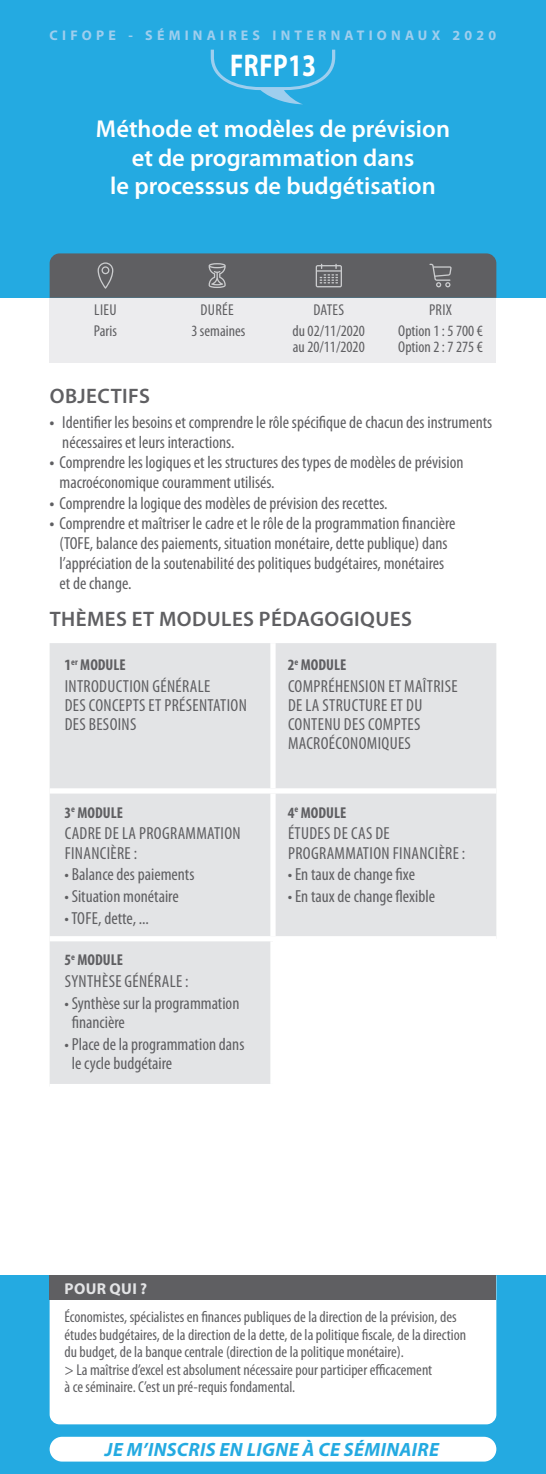
<style>
.page{position:relative;width:546px;height:1474px;background:#fff}
.page>*{position:absolute;margin:0;border:0;box-sizing:border-box;transform-origin:0 0}
.t1{font:700 31.5px "Myriad Pro";letter-spacing:.02em;color:#fff;scale:.8 1}
.t2{font:600 24.5px/28px "Myriad Pro";color:#fff;text-align:center}
.t3{font:600 21px "Myriad Pro";letter-spacing:.02em;color:#5f5f62}
.t4{font:italic 700 19.25px "Myriad Pro";letter-spacing:.02em;color:#24aae1}
.t5{font:condensed 17.5px/20.1px "Myriad Pro";color:#5f5f62}
.t6{font:condensed 17.5px/19.2px "Myriad Pro";letter-spacing:.02em;color:#5f5f62}
.t7{font:condensed 15.75px/21.7px "Myriad Pro";color:#5f5f62;text-align:center}
.t8{font:700 condensed 15.75px "Myriad Pro";color:#5f5f62}
.t9{font:700 15.75px "Myriad Pro";letter-spacing:.02em;color:#e3e4e6}
.t10{font:700 14px "Myriad Pro";letter-spacing:.3em;color:#9eceee}
.s1{font-weight:700}
</style>
<div class="page">
<div style="left:0;top:1275px;width:546px;height:198px;background:#24aae1"></div>
<div style="left:50px;top:298px;width:446px;height:64px;background:#ececee"></div>
<div style="left:50px;top:1300px;width:446px;height:124px;background:#fff"></div>
<div style="left:0;top:0;width:546px;height:298px;background:#24aae1"></div>
<svg style="left:50px;top:253px;width:446px;height:45px"></svg>
<div style="left:50px;top:1275px;width:446px;height:25px;background:#5f5f62"></div>
<div style="left:50px;top:643px;width:446px;height:440px;background:#e3e4e6"></div>
<div style="left:273px;top:938px;width:223px;height:148px;background:#fff"></div>
<div style="left:270px;top:643px;width:5px;height:145px;background:#fff"></div>
<div style="left:50px;top:788px;width:223px;height:5px;background:#fff"></div>
<div style="left:273px;top:788px;width:223px;height:5px;background:#fff"></div>
<div style="left:270px;top:793px;width:5px;height:143px;background:#fff"></div>
<div style="left:50px;top:936px;width:223px;height:5px;background:#fff"></div>
<div style="left:273px;top:936px;width:223px;height:5px;background:#fff"></div>
<div style="left:270px;top:941px;width:5px;height:142px;background:#fff"></div>
<svg style="left:211px;top:50px;width:124px;height:54px"></svg>
<div style="left:50px;top:1436px;width:446px;height:25px;background:#fff;border-radius:12px"></div>
<p class="t10" style="left:50px;top:26px;width:448px">CIFOPE - SÉMINAIRES INTERNATIONAUX 2020</p>
<h1 class="t1" style="left:230px;top:45px;width:109px">FRFP13</h1>
<h2 class="t2" style="left:96px;top:116px;width:355px">Méthode et modèles de prévision et de programmation dans<br>le processsus de budgétisation</h2>
<p class="t7" style="left:191px;top:299px;width:55px">DURÉE<br>3 semaines</p>
<p class="t7" style="left:94px;top:299px;width:24px;text-align:left">LIEU<br>Paris</p>
<p class="t7" style="left:292px;top:299px;width:74px">DATES<br>du 02/11/2020</p>
<p class="t7" style="left:293px;top:336px;width:73px">au 20/11/2020</p>
<p class="t7" style="left:398px;top:299px;width:86px">PRIX<br>Option 1 : 5 700 €</p>
<p class="t7" style="left:398px;top:336px;width:86px">Option 2 : 7 275 €</p>
<p class="t3" style="left:50px;top:384px;width:102px">OBJECTIFS</p>
<p class="t5" style="left:62px;top:412px;width:431px;text-indent:-13px"><span class="s1">•</span> Identifier les besoins et comprendre le rôle spécifique de chacun des instruments nécessaires et leurs interactions.</p>
<p class="t5" style="left:60px;top:453px;width:405px;text-indent:-10px"><span class="s1">•</span> Comprendre les logiques et les structures des types de modèles de prévision macroéconomique couramment utilisés.</p>
<p class="t5" style="left:50px;top:493px;width:339px"><span class="s1">•</span> Comprendre la logique des modèles de prévision des recettes.</p>
<p class="t5" style="left:60px;top:513px;width:397px;text-indent:-10px"><span class="s1">•</span> Comprendre et maîtriser le cadre et le rôle de la programmation financière (TOFE, balance des paiements, situation monétaire, dette publique) dans l’appréciation de la soutenabilité des politiques budgétaires, monétaires et de change.</p>
<p class="t3" style="left:50px;top:607px;width:363px">THÈMES ET MODULES PÉDAGOGIQUES</p>
<p class="t8" style="left:64px;top:654px;width:63px">1<sup>er</sup> MODULE</p>
<p class="t6" style="left:65px;top:676px;width:184px">INTRODUCTION GÉNÉRALE<br>DES CONCEPTS ET PRÉSENTATION<br>DES BESOINS</p>
<p class="t8" style="left:288px;top:654px;width:60px">2<sup>e</sup> MODULE</p>
<p class="t6" style="left:288px;top:676px;width:171px">COMPRÉHENSION ET MAÎTRISE<br>DE LA STRUCTURE ET DU<br>CONTENU DES COMPTES<br>MACROÉCONOMIQUES</p>
<p class="t8" style="left:64px;top:802px;width:60px">3<sup>e</sup> MODULE</p>
<p class="t6" style="left:65px;top:824px;width:177px">CADRE DE LA PROGRAMMATION<br>FINANCIÈRE :</p>
<p class="t5" style="left:64px;top:864px;width:131px">• Balance des paiements</p>
<p class="t5" style="left:64px;top:886px;width:116px">• Situation monétaire</p>
<p class="t5" style="left:64px;top:908px;width:86px">• TOFE, dette, ...</p>
<p class="t8" style="left:64px;top:950px;width:60px">5<sup>e</sup> MODULE</p>
<p class="t6" style="left:65px;top:972px;width:125px">SYNTHÈSE GÉNÉRALE :</p>
<p class="t5" style="left:72px;top:993px;width:169px;line-height:19.2px;text-indent:-7px">• Synthèse sur la programmation financière</p>
<p class="t5" style="left:72px;top:1034px;width:174px;line-height:19.2px;text-indent:-7px">• Place de la programmation dans le cycle budgétaire</p>
<p class="t8" style="left:288px;top:802px;width:60px">4<sup>e</sup> MODULE</p>
<p class="t6" style="left:288px;top:824px;width:179px">ÉTUDES DE CAS DE<br>PROGRAMMATION FINANCIÈRE :</p>
<p class="t5" style="left:288px;top:864px;width:129px">• En taux de change fixe</p>
<p class="t5" style="left:288px;top:886px;width:149px">• En taux de change flexible</p>
<p class="t9" style="left:65px;top:1278px;width:84px">POUR QUI ?</p>
<p class="t7" style="left:64px;top:1308px;width:403px;line-height:17.5px;text-align:left">Économistes, spécialistes en finances publiques de la direction de la prévision, des études budgétaires, de la direction de la dette, de la politique fiscale, de la direction du budget, de la banque centrale (direction de la politique monétaire).<br>&gt; La maîtrise d’excel est absolument nécessaire pour participer efficacement<br>à ce séminaire. C’est un pré-requis fondamental.</p>
<p class="t4" style="left:105px;top:1437px;width:335px">JE M’INSCRIS EN LIGNE À CE SÉMINAIRE</p>
</div>
